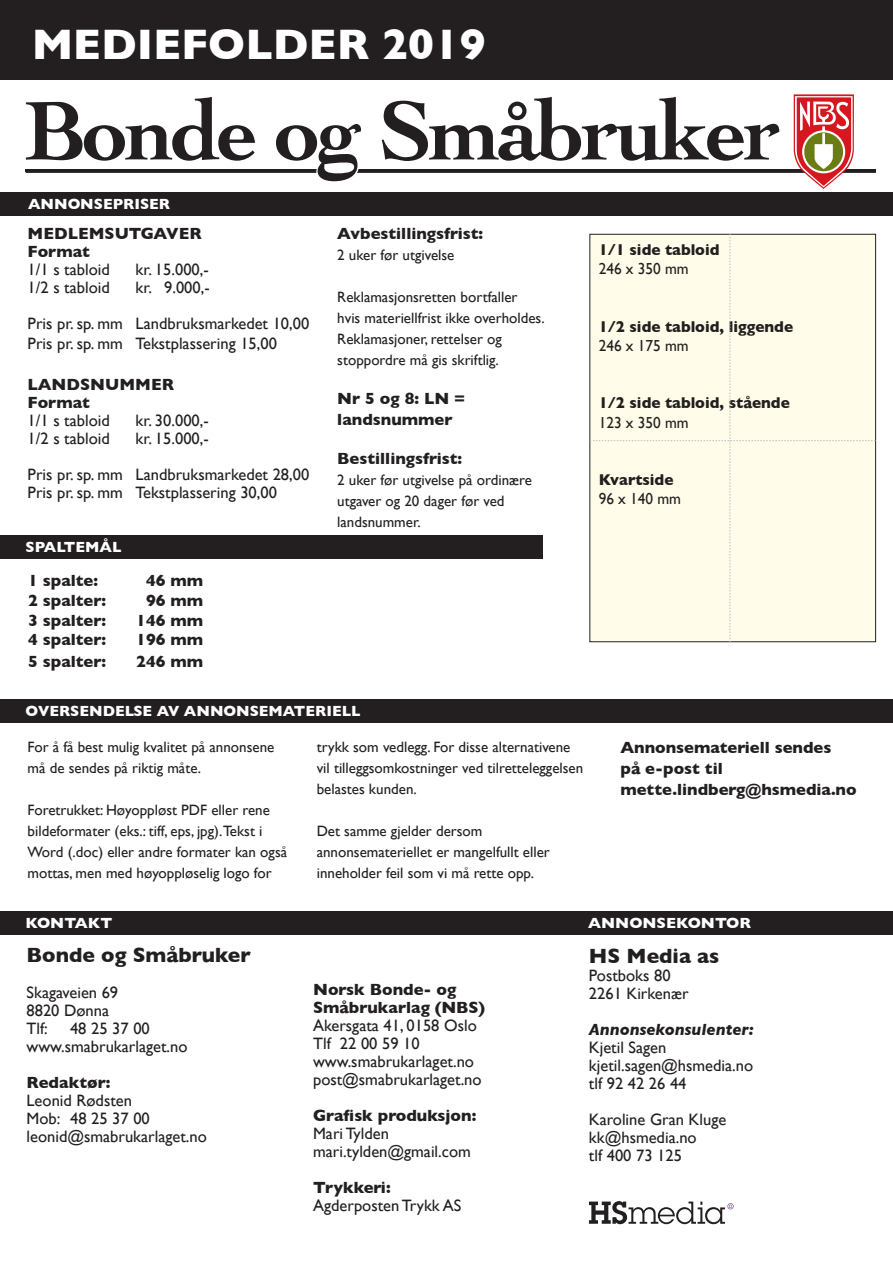
<style>
.page{position:relative;width:893px;height:1263px;background:#fff}
.page>*{position:absolute;margin:0;border:0;box-sizing:border-box;transform-origin:0 0}
.t1{font:700 43.5px "Gill Sans";color:#fff}
.t2{font:700 21px "Gill Sans";color:#231f20}
.t3{font:16.5px/18px "Gill Sans";color:#231f20}
.t4{font:700 16.5px/18px "Gill Sans";color:#231f20}
.t5{font:italic 700 16.5px "Gill Sans";color:#231f20}
.t6{font:700 15.9px "Gill Sans";color:#231f20;scale:.96 1}
.t7{font:15.9px "Gill Sans";color:#231f20;scale:.96 1}
.t8{font:15px/21px "Gill Sans";color:#231f20}
.t9{font:700 15px "Gill Sans";color:#fff}
.t10{font:700 15px "Gill Sans";color:#fff;scale:1.04 1}
</style>
<div class="page">
<hr style="left:26px;top:169px;width:850px;height:2px;background:#231f20">
<hr style="left:26px;top:172px;width:850px;height:1px;background:#231f20">
<svg style="left:794px;top:94px;width:60px;height:95px"></svg>
<svg style="left:26px;top:97px;width:229px;height:64px"></svg>
<svg style="left:276px;top:124px;width:87px;height:58px"></svg>
<svg style="left:382px;top:97px;width:397px;height:64px"></svg>
<svg style="left:589px;top:1201px;width:145px;height:23px"></svg>
<div style="left:0;top:192px;width:893px;height:24px;background:#231f20"></div>
<div style="left:0;top:536px;width:542px;height:23px;background:#231f20"></div>
<div style="left:0;top:699px;width:893px;height:24px;background:#231f20"></div>
<div style="left:0;top:0;width:893px;height:79px;background:#231f20"></div>
<div style="left:562px;top:912px;width:331px;height:23px;background:#231f20"></div>
<div style="left:0;top:912px;width:566px;height:23px;background:#231f20"></div>
<div style="left:590px;top:234px;width:285px;height:408px;background:#fffde9"></div>
<h1 class="t1" style="left:31px;top:9px;width:456px">MEDIEFOLDER 2019</h1>
<p class="t9" style="left:28px;top:192px;width:144px">ANNONSEPRISER</p>
<p class="t4" style="left:28px;top:224px;width:176px">MEDLEMSUTGAVER<br>Format</p>
<p class="t3" style="left:28px;top:260px;width:84px">1/1 s tabloid</p>
<p class="t3" style="left:136px;top:260px;width:75px">kr. 15.000,-</p>
<p class="t3" style="left:28px;top:278px;width:84px">1/2 s tabloid</p>
<p class="t3" style="left:28px;top:269px;width:283px;line-height:36px;text-align:center">kr. 9.000,-<br>Pris pr. sp. mm Landbruksmarkedet 10,00</p>
<p class="t3" style="left:28px;top:334px;width:251px">Pris pr. sp. mm Tekstplassering 15,00</p>
<p class="t4" style="left:28px;top:375px;width:148px">LANDSNUMMER<br>Format</p>
<p class="t3" style="left:28px;top:411px;width:84px">1/1 s tabloid</p>
<p class="t3" style="left:136px;top:411px;width:75px">kr. 30.000,-</p>
<p class="t3" style="left:28px;top:429px;width:84px">1/2 s tabloid</p>
<p class="t3" style="left:28px;top:420px;width:283px;line-height:36px;text-align:center">kr. 15.000,-<br>Pris pr. sp. mm Landbruksmarkedet 28,00</p>
<p class="t3" style="left:28px;top:483px;width:251px">Pris pr. sp. mm Tekstplassering 30,00</p>
<p class="t9" style="left:26px;top:535px;width:98px">SPALTEMÅL</p>
<p class="t4" style="left:28px;top:571px;width:71px">1 spalte:</p>
<p class="t4" style="left:146px;top:571px;width:59px">46 mm</p>
<p class="t4" style="left:28px;top:591px;width:80px">2 spalter:</p>
<p class="t4" style="left:146px;top:591px;width:59px">96 mm</p>
<p class="t4" style="left:28px;top:611px;width:80px">3 spalter:</p>
<p class="t4" style="left:136px;top:611px;width:68px">146 mm</p>
<p class="t4" style="left:28px;top:630px;width:80px">4 spalter:</p>
<p class="t4" style="left:136px;top:630px;width:68px">196 mm</p>
<p class="t4" style="left:28px;top:652px;width:80px">5 spalter:</p>
<p class="t4" style="left:136px;top:652px;width:68px">246 mm</p>
<p class="t4" style="left:337px;top:224px;width:147px">Avbestillingsfrist:</p>
<p class="t8" style="left:337px;top:244px;width:119px">2 uker før utgivelse</p>
<p class="t8" style="left:337px;top:286px;width:209px">Reklamasjonsretten bortfaller<br>hvis materiellfrist ikke overholdes.<br>Reklamasjoner, rettelser og stoppordre må gis skriftlig.</p>
<p class="t4" style="left:337px;top:387px;width:130px;line-height:21px">Nr 5 og 8: LN = landsnummer</p>
<p class="t4" style="left:337px;top:449px;width:126px">Bestillingsfrist:</p>
<p class="t8" style="left:337px;top:469px;width:196px">2 uker før utgivelse på ordinære utgaver og 20 dager før ved landsnummer.</p>
<p class="t9" style="left:26px;top:699px;width:337px">OVERSENDELSE AV ANNONSEMATERIELL</p>
<p class="t8" style="left:28px;top:737px;width:248px">For å få best mulig kvalitet på annonsene må de sendes på riktig måte.</p>
<p class="t8" style="left:28px;top:800px;width:261px">Foretrukket: Høyoppløst PDF eller rene bildeformater (eks.: tiff, eps, jpg).Tekst i Word (.doc) eller andre formater kan også mottas, men med høyoppløselig logo for</p>
<p class="t8" style="left:317px;top:737px;width:268px">trykk som vedlegg. For disse alternativene vil tilleggsomkostninger ved tilretteleggelsen belastes kunden.</p>
<p class="t8" style="left:317px;top:821px;width:235px">Det samme gjelder dersom annonsemateriellet er mangelfullt eller inneholder feil som vi må rette opp.</p>
<p class="t6" style="left:599px;top:237px;width:127px">1/1 side tabloid</p>
<p class="t7" style="left:599px;top:260px;width:95px">246 x 350 mm</p>
<p class="t6" style="left:599px;top:314px;width:204px">1/2 side tabloid, liggende</p>
<p class="t7" style="left:599px;top:336px;width:95px">246 x 175 mm</p>
<p class="t6" style="left:599px;top:390px;width:201px">1/2 side tabloid, stående</p>
<p class="t7" style="left:599px;top:413px;width:95px">123 x 350 mm</p>
<p class="t6" style="left:599px;top:467px;width:79px">Kvartside</p>
<p class="t7" style="left:599px;top:489px;width:87px">96 x 140 mm</p>
<p class="t4" style="left:620px;top:737px;width:238px;line-height:21px">Annonsemateriell sendes<br>på e-post til mette.lindberg@hsmedia.no</p>
<p class="t10" style="left:25px;top:911px;width:85px">KONTAKT</p>
<p class="t10" style="left:588px;top:911px;width:158px">ANNONSEKONTOR</p>
<h2 class="t2" style="left:27px;top:938px;width:226px">Bonde og Småbruker</h2>
<p class="t3" style="left:27px;top:983px;width:93px">Skagaveien 69<br>8820 Dønna<br>Tlf:</p>
<p class="t3" style="left:27px;top:1019px;width:162px;text-align:center">48 25 37 00 www.smabrukarlaget.no</p>
<p class="t4" style="left:27px;top:1073px;width:85px">Redaktør:</p>
<p class="t3" style="left:27px;top:1091px;width:182px">Leonid Rødsten<br>Mob: 48 25 37 00 leonid@smabrukarlaget.no</p>
<p class="t4" style="left:313px;top:980px;width:173px">Norsk Bonde- og<br>Småbrukarlag (NBS)</p>
<p class="t3" style="left:313px;top:1016px;width:170px">Akersgata 41, 0158 Oslo<br>Tlf 22 00 59 10 www.smabrukarlaget.no post@smabrukarlaget.no</p>
<p class="t4" style="left:313px;top:1106px;width:165px">Grafisk produksjon:</p>
<p class="t3" style="left:313px;top:1124px;width:159px">Mari Tylden mari.tylden@gmail.com</p>
<p class="t4" style="left:313px;top:1178px;width:79px">Trykkeri:</p>
<p class="t3" style="left:313px;top:1196px;width:150px">Agderposten Trykk AS</p>
<h2 class="t2" style="left:589px;top:939px;width:132px">HS Media as</h2>
<p class="t3" style="left:589px;top:966px;width:101px">Postboks 80<br>2261 Kirkenær</p>
<p class="t5" style="left:589px;top:1020px;width:166px">Annonsekonsulenter:</p>
<p class="t3" style="left:589px;top:1039px;width:166px">Kjetil Sagen kjetil.sagen@hsmedia.no tlf 92 42 26 44</p>
<p class="t3" style="left:589px;top:1111px;width:139px">Karoline Gran Kluge kk@hsmedia.no<br>tlf 400 73 125</p>
</div>
